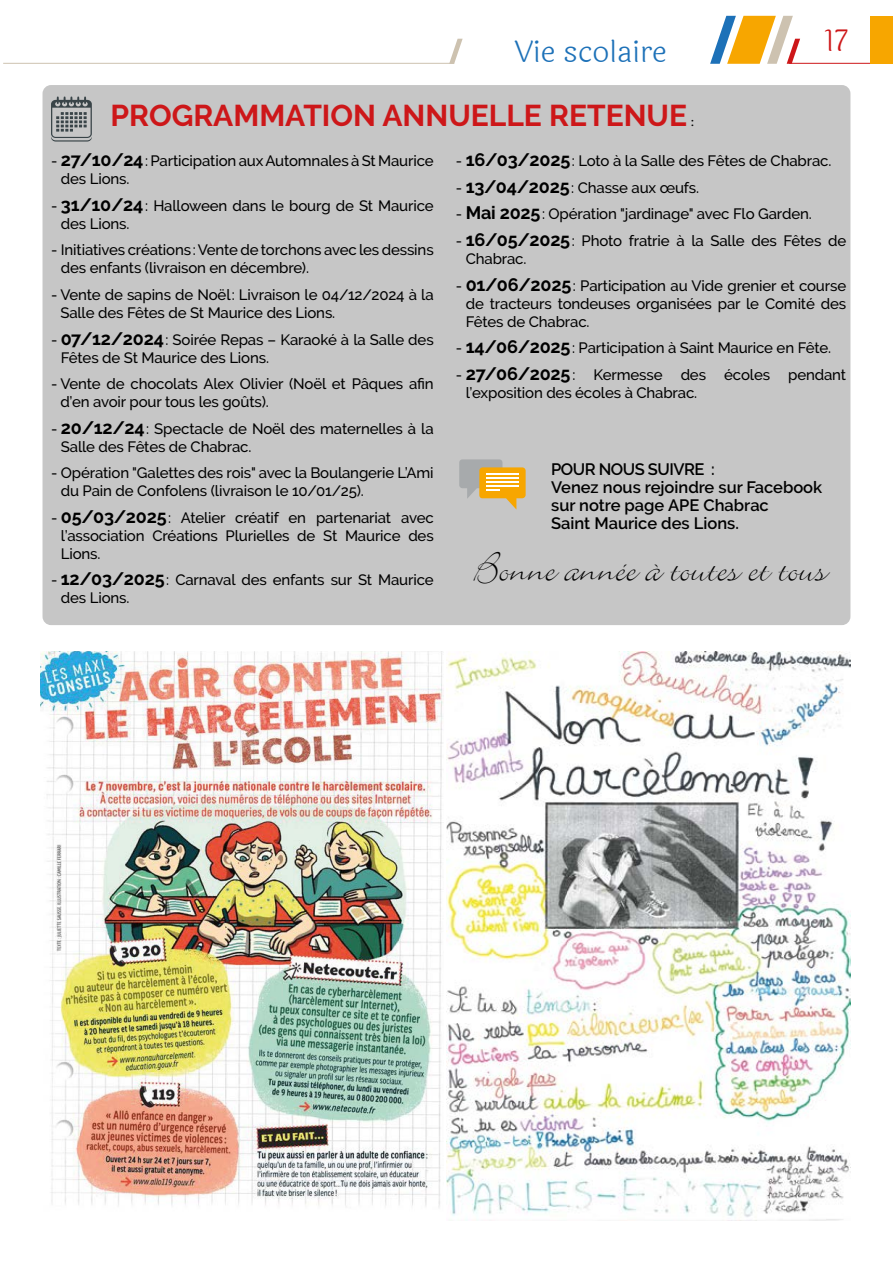
<style>
.page{position:relative;width:893px;height:1263px;background:#fff}
.page>*{position:absolute;margin:0;border:0;box-sizing:border-box;transform-origin:0 0}
.t1{font:45px "Bickley Script LET";color:#000}
.t2{font:700 30px "Raleway";color:#cd1719}
.t3{font:300 30px "Laila";color:#1d71b8}
.t4{font:300 30px "Laila";color:#cd1719}
.t5{font:600 16.5px/18px "Raleway";color:#000}
.t6{font:500 15px/18px "Raleway";letter-spacing:-.01em;color:#000}
.s1{font-family:"Minion Pro";font-weight:400;font-size:15px;color:#000}
.s2{font-weight:700;font-size:18px}
</style>
<div class="page">
<div style="left:43px;top:85px;width:807px;height:540px;background:#c6c6c6;border-radius:9px"></div>
<hr style="left:3px;top:63px;width:451px;height:1px;background:#cdc2b0">
<hr style="left:789px;top:63px;width:104px;height:1px;background:#cd1719">
<svg style="left:449px;top:39px;width:14px;height:25px"></svg>
<svg style="left:710px;top:16px;width:90px;height:48px"></svg>
<div style="left:870px;top:16px;width:23px;height:48px;background:#f7a600"></div>
<svg style="left:459px;top:459px;width:67px;height:51px"></svg>
<svg style="left:51px;top:97px;width:41px;height:45px"></svg>
<img style="left:40px;top:651px;width:404px;height:556px">
<img style="left:446px;top:651px;width:404px;height:569px">
<h2 class="t3" style="left:514px;top:31px;width:154px">Vie scolaire</h2>
<h2 class="t4" style="left:824px;top:20px;width:26px">17</h2>
<h2 class="t2" style="left:111px;top:98px;width:585px">PROGRAMMATION ANNUELLE RETENUE <span class="s1">:</span></h2>
<p class="t6" style="left:456px;top:152px;width:377px">- <span class="s2">16/03/2025</span>: Loto à la Salle des Fêtes de Chabrac.</p>
<p class="t6" style="left:456px;top:179px;width:245px">- <span class="s2">13/04/2025</span>: Chasse aux œufs.</p>
<p class="t6" style="left:456px;top:205px;width:357px">- <span class="s2">Mai 2025</span>: Opération "jardinage" avec Flo Garden.</p>
<p class="t6" style="left:466px;top:232px;width:382px;text-indent:-10px">- <span class="s2">16/05/2025</span>: Photo fratrie à la Salle des Fêtes de<br>Chabrac.</p>
<p class="t6" style="left:466px;top:276px;width:382px;text-align:justify;text-indent:-10px">- <span class="s2">01/06/2025</span>: Participation au Vide grenier et course de tracteurs tondeuses organisées par le Comité des Fêtes de Chabrac.</p>
<p class="t6" style="left:456px;top:339px;width:377px">- <span class="s2">14/06/2025</span>: Participation à Saint Maurice en Fête.</p>
<p class="t6" style="left:466px;top:365px;width:382px;text-indent:-10px">- <span class="s2">27/06/2025</span>: Kermesse des écoles pendant l’exposition des écoles à Chabrac.</p>
<p class="t6" style="left:61px;top:152px;width:374px;text-indent:-10px">- <span class="s2">27/10/24</span>: Participation aux Automnales à St Maurice des Lions.</p>
<p class="t6" style="left:61px;top:197px;width:374px;text-indent:-10px">- <span class="s2">31/10/24</span>: Halloween dans le bourg de St Maurice des Lions.</p>
<p class="t6" style="left:61px;top:241px;width:374px;text-indent:-10px">- Initiatives créations: Vente de torchons avec les dessins des enfants (livraison en décembre).</p>
<p class="t6" style="left:60px;top:286px;width:375px;text-indent:-9px">- Vente de sapins de Noël: Livraison le 04/12/2024 à la<br>Salle des Fêtes de St Maurice des Lions.</p>
<p class="t6" style="left:61px;top:330px;width:374px;text-indent:-10px">- <span class="s2">07/12/2024</span>: Soirée Repas – Karaoké à la Salle des<br>Fêtes de St Maurice des Lions.</p>
<p class="t6" style="left:60px;top:375px;width:375px;text-indent:-9px">- Vente de chocolats Alex Olivier (Noël et Pâques afin d’en avoir pour tous les goûts).</p>
<p class="t6" style="left:61px;top:419px;width:374px;text-indent:-10px">- <span class="s2">20/12/24</span>: Spectacle de Noël des maternelles à la<br>Salle des Fêtes de Chabrac.</p>
<p class="t6" style="left:61px;top:464px;width:374px;text-indent:-10px">- Opération "Galettes des rois" avec la Boulangerie L’Ami du Pain de Confolens (livraison le 10/01/25).</p>
<p class="t6" style="left:61px;top:508px;width:374px;text-align:justify;text-indent:-10px">- <span class="s2">05/03/2025</span>: Atelier créatif en partenariat avec l’association Créations Plurielles de St Maurice des Lions.</p>
<p class="t6" style="left:61px;top:571px;width:374px;text-indent:-10px">- <span class="s2">12/03/2025</span>: Carnaval des enfants sur St Maurice des Lions.</p>
<p class="t5" style="left:551px;top:460px;width:273px">POUR NOUS SUIVRE :<br>Venez nous rejoindre sur Facebook sur notre page APE Chabrac<br>Saint Maurice des Lions.</p>
<h1 class="t1" style="left:474px;top:549px;width:354px">Bonne année à toutes et tous</h1>
</div>
